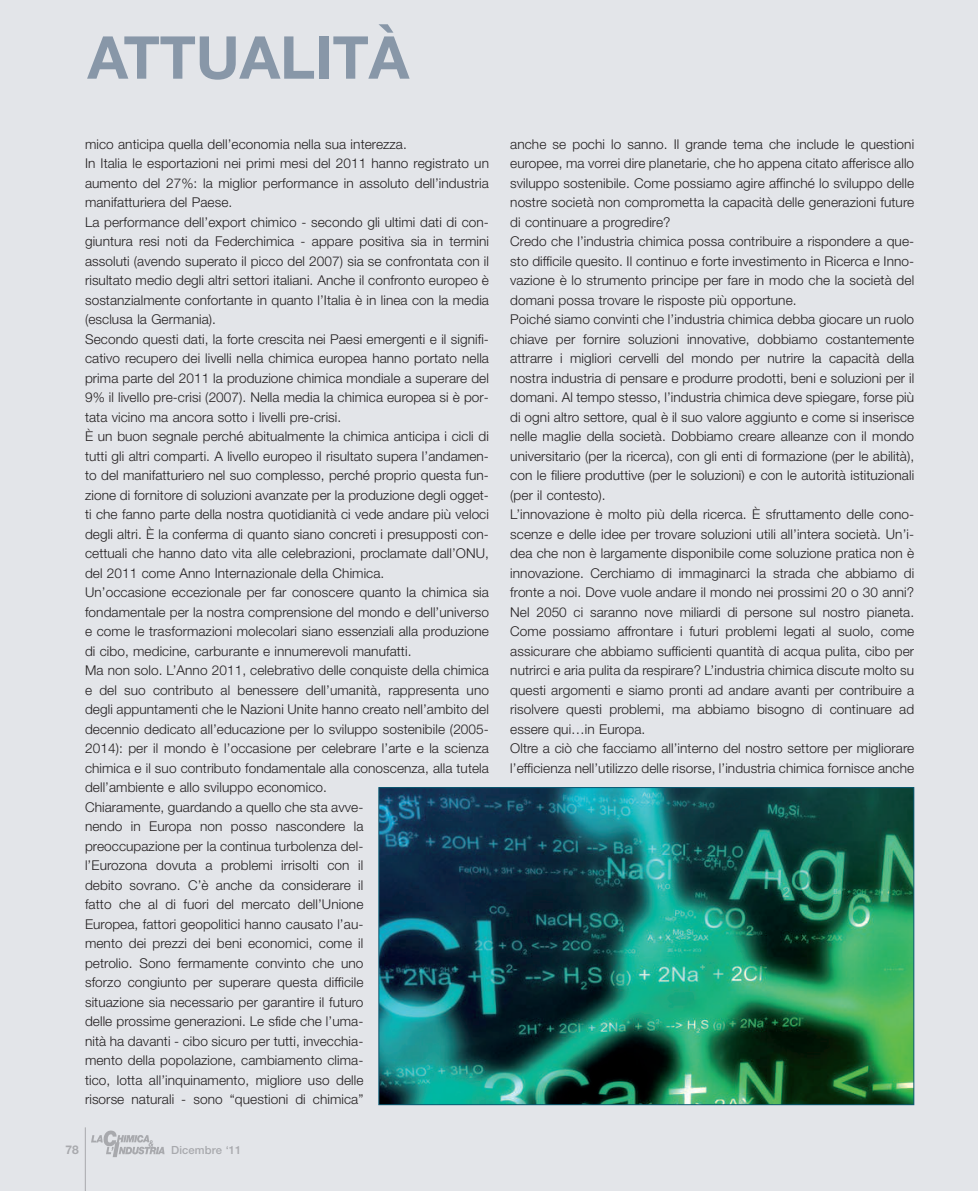
<style>
.page{position:relative;width:978px;height:1191px;background:#e3e5e9}
.page>*{position:absolute;margin:0;border:0;box-sizing:border-box;transform-origin:0 0}
.t1{font:700 59.1px "Helvetica Neue";color:#8897a8}
.t2{font:300 13.5px/19.5px "Helvetica Neue";letter-spacing:.005em;color:#231f20}
.t3{font:700 12px "Helvetica Neue";color:#a8a9ad}
.t4{font:500 11.25px "Helvetica Neue";letter-spacing:.01em;color:#a8a9ad}
</style>
<div class="page">
<hr style="left:85px;top:1127px;width:1px;height:64px;background:#a8a9ad">
<img style="left:91px;top:1130px;width:74px;height:27px">
<img style="left:380px;top:789px;width:532px;height:314px">
<h1 class="t1" style="left:87px;top:36px;width:323px">ATTUALITÀ</h1>
<p class="t2" style="left:85px;top:134px;width:405px">mico anticipa quella dell’economia nella sua interezza.<br>In Italia le esportazioni nei primi mesi del 2011 hanno registrato un aumento del 27%: la miglior performance in assoluto dell’industria manifatturiera del Paese.<br>La performance dell’export chimico - secondo gli ultimi dati di con&shy;giuntura resi noti da Federchimica - appare positiva sia in termini assoluti (avendo superato il picco del 2007) sia se confrontata con il risultato medio degli altri settori italiani. Anche il confronto europeo è sostanzialmente confortante in quanto l’Italia è in linea con la media (esclusa la Germania).<br>Secondo questi dati, la forte crescita nei Paesi emergenti e il signifi&shy;cativo recupero dei livelli nella chimica europea hanno portato nella prima parte del 2011 la produzione chimica mondiale a superare del 9% il livello pre-crisi (2007). Nella media la chimica europea si è por&shy;tata vicino ma ancora sotto i livelli pre-crisi.<br>È un buon segnale perché abitualmente la chimica anticipa i cicli di tutti gli altri comparti. A livello europeo il risultato supera l’andamen&shy;to del manifatturiero nel suo complesso, perché proprio questa fun&shy;zione di fornitore di soluzioni avanzate per la produzione degli ogget&shy;ti che fanno parte della nostra quotidianità ci vede andare più veloci degli altri. È la conferma di quanto siano concreti i presupposti con&shy;cettuali che hanno dato vita alle celebrazioni, proclamate dall’ONU, del 2011 come Anno Internazionale della Chimica.<br>Un’occasione eccezionale per far conoscere quanto la chimica sia fondamentale per la nostra comprensione del mondo e dell’universo e come le trasformazioni molecolari siano essenziali alla produzione di cibo, medicine, carburante e innumerevoli manufatti.<br>Ma non solo. L’Anno 2011, celebrativo delle conquiste della chimica e del suo contributo al benessere dell’umanità, rappresenta uno degli appuntamenti che le Nazioni Unite hanno creato nell’ambito del decennio dedicato all’educazione per lo sviluppo sostenibile (2005- 2014): per il mondo è l’occasione per celebrare l’arte e la scienza chimica e il suo contributo fondamentale alla conoscenza, alla tutela dell’ambiente e allo sviluppo economico.<br>Chiaramente, guardando a quello che sta avve-<br>nendo in Europa non posso nascondere la<br>preoccupazione per la continua turbolenza del-<br>l’Eurozona dovuta a problemi irrisolti con il<br>debito sovrano. C’è anche da considerare il<br>fatto che al di fuori del mercato dell’Unione<br>Europea, fattori geopolitici hanno causato l’au-<br>mento dei prezzi dei beni economici, come il<br>petrolio. Sono fermamente convinto che uno<br>sforzo congiunto per superare questa difficile<br>situazione sia necessario per garantire il futuro<br>delle prossime generazioni. Le sfide che l’uma-<br>nità ha davanti - cibo sicuro per tutti, invecchia-<br>mento della popolazione, cambiamento clima-<br>tico, lotta all’inquinamento, migliore uso delle<br>risorse naturali - sono “questioni di chimica”</p>
<p class="t2" style="left:510px;top:134px;width:405px">anche se pochi lo sanno. Il grande tema che include le questioni europee, ma vorrei dire planetarie, che ho appena citato afferisce allo sviluppo sostenibile. Come possiamo agire affinché lo sviluppo delle nostre società non comprometta la capacità delle generazioni future di continuare a progredire?<br>Credo che l’industria chimica possa contribuire a rispondere a que&shy;sto difficile quesito. Il continuo e forte investimento in Ricerca e Inno&shy;vazione è lo strumento principe per fare in modo che la società del domani possa trovare le risposte più opportune.<br>Poiché siamo convinti che l’industria chimica debba giocare un ruolo chiave per fornire soluzioni innovative, dobbiamo costantemente attrarre i migliori cervelli del mondo per nutrire la capacità della nostra industria di pensare e produrre prodotti, beni e soluzioni per il domani. Al tempo stesso, l’industria chimica deve spiegare, forse più di ogni altro settore, qual è il suo valore aggiunto e come si inserisce nelle maglie della società. Dobbiamo creare alleanze con il mondo universitario (per la ricerca), con gli enti di formazione (per le abilità), con le filiere produttive (per le soluzioni) e con le autorità istituzionali (per il contesto).<br>L’innovazione è molto più della ricerca. È sfruttamento delle cono&shy;scenze e delle idee per trovare soluzioni utili all’intera società. Un’i&shy;dea che non è largamente disponibile come soluzione pratica non è innovazione. Cerchiamo di immaginarci la strada che abbiamo di fronte a noi. Dove vuole andare il mondo nei prossimi 20 o 30 anni?<br>Nel 2050 ci saranno nove miliardi di persone sul nostro pianeta.<br>Come possiamo affrontare i futuri problemi legati al suolo, come assicurare che abbiamo sufficienti quantità di acqua pulita, cibo per nutrirci e aria pulita da respirare? L’industria chimica discute molto su questi argomenti e siamo pronti ad andare avanti per contribuire a risolvere questi problemi, ma abbiamo bisogno di continuare ad essere qui…in Europa.<br>Oltre a ciò che facciamo all’interno del nostro settore per migliorare l’efficienza nell’utilizzo delle risorse, l’industria chimica fornisce anche</p>
<p class="t3" style="left:66px;top:1145px;width:15px">78</p>
<p class="t4" style="left:171px;top:1146px;width:72px">Dicembre ‘11</p>
</div>
